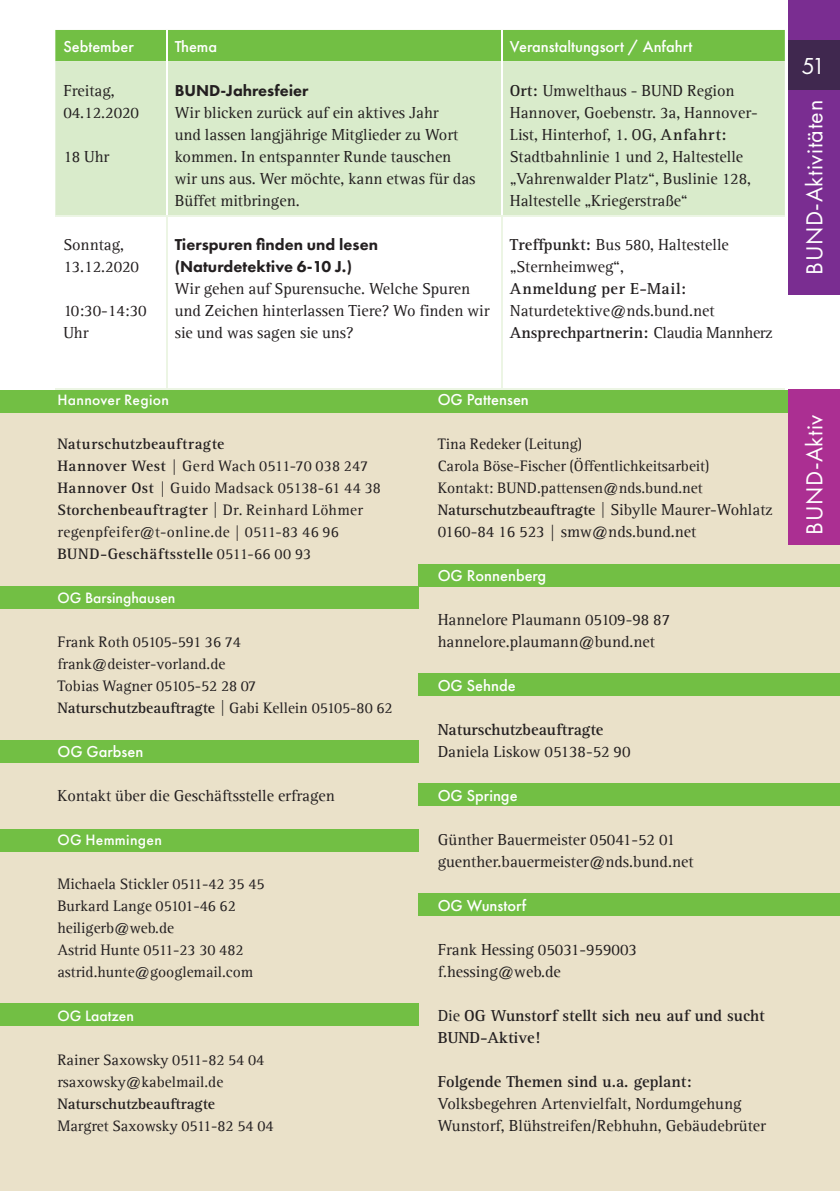
<style>
.page{position:relative;width:840px;height:1191px;background:#fff}
.page>*{position:absolute;margin:0;border:0;box-sizing:border-box;transform-origin:0 0}
.t1{font:24px "Futura PT";letter-spacing:.025em;color:#fff}
.t2{font:16.4px/22px "Agfa Rotis Serif";color:#231f20}
.t3{font:700 16.4px/22px "Agfa Rotis Serif";color:#231f20}
.t4{font:500 16.4px "Futura PT";color:#fff}
.t5{font:800 16.4px/22px "Futura PT";color:#231f20}
.t6{font:700 16.4px "Agfa Rotis Serif";letter-spacing:.03em;color:#231f20}
.t7{font:15.6px/22px "Agfa Rotis Serif";color:#231f20}
.t8{font:500 15.6px "Futura PT";letter-spacing:.02em;color:#fff}
.t9{font:500 15.6px "Futura PT";color:#fff}
.t10{font:700 15.6px "Agfa Rotis Serif";color:#231f20}
.s1{font-weight:700}
.s2{font-size:16.4px}
.s3{font-weight:400}
</style>
<div class="page">
<div style="left:55px;top:30px;width:729px;height:31px;background:#72bf44"></div>
<div style="left:55px;top:61px;width:729px;height:154px;background:#d9ebcb"></div>
<hr style="left:166px;top:30px;width:1px;height:31px;background:#fff">
<hr style="left:501px;top:30px;width:1px;height:31px;background:#fff">
<hr style="left:166px;top:61px;width:1px;height:154px;background:#fff">
<hr style="left:501px;top:61px;width:1px;height:154px;background:#fff">
<hr style="left:55px;top:388px;width:111px;height:2px;background:#ecf5e4">
<hr style="left:166px;top:388px;width:335px;height:2px;background:#ecf5e4">
<hr style="left:501px;top:388px;width:283px;height:2px;background:#ecf5e4">
<hr style="left:55px;top:215px;width:111px;height:2px;background:#ecf5e4">
<hr style="left:166px;top:215px;width:335px;height:2px;background:#ecf5e4">
<hr style="left:166px;top:217px;width:1px;height:171px;background:#ecf5e4">
<hr style="left:501px;top:215px;width:283px;height:2px;background:#ecf5e4">
<hr style="left:501px;top:217px;width:1px;height:171px;background:#ecf5e4">
<div style="left:0;top:393px;width:839px;height:798px;background:#eae1c9"></div>
<div style="left:0;top:740px;width:418px;height:23px;background:#72bf44"></div>
<div style="left:0;top:829px;width:418px;height:23px;background:#72bf44"></div>
<div style="left:0;top:1003px;width:418px;height:22px;background:#72bf44"></div>
<div style="left:418px;top:673px;width:421px;height:22px;background:#72bf44"></div>
<div style="left:418px;top:783px;width:421px;height:22px;background:#72bf44"></div>
<div style="left:418px;top:893px;width:421px;height:22px;background:#72bf44"></div>
<div style="left:418px;top:564px;width:421px;height:22px;background:#72bf44"></div>
<div style="left:0;top:586px;width:418px;height:23px;background:#72bf44"></div>
<div style="left:0;top:390px;width:839px;height:22px;background:#72bf44"></div>
<div style="left:788px;top:0;width:51px;height:294px;background:#7a2d91"></div>
<div style="left:788px;top:40px;width:51px;height:49px;background:#40284f"></div>
<div style="left:788px;top:390px;width:51px;height:154px;background:#ab2f92"></div>
<p class="t4" style="left:63px;top:37px;width:72px">Sebtember</p>
<p class="t4" style="left:174px;top:37px;width:44px">Thema</p>
<p class="t4" style="left:509px;top:37px;width:184px">Veranstaltungsort / Anfahrt</p>
<p class="t2" style="left:63px;top:80px;width:77px">Freitag,<br>04.12.2020</p>
<p class="t2" style="left:63px;top:146px;width:48px">18 Uhr</p>
<p class="t5" style="left:174px;top:80px;width:135px">BUND-Jahresfeier</p>
<p class="t2" style="left:174px;top:102px;width:302px">Wir blicken zurück auf ein aktives Jahr<br>und lassen langjährige Mitglieder zu Wort kommen. In entspannter Runde tauschen wir uns aus. Wer möchte, kann etwas für das Büffet mitbringen.</p>
<p class="t2" style="left:509px;top:80px;width:249px"><span class="s1">Ort:</span> Umwelthaus - BUND Region Hannover, Goebenstr. 3a, Hannover-List, Hinterhof, 1. OG, <span class="s1">Anfahrt:<br></span>Stadtbahnlinie 1 und 2, Haltestelle „Vahrenwalder Platz“, Buslinie 128, Haltestelle „Kriegerstraße“</p>
<p class="t2" style="left:63px;top:234px;width:77px">Sonntag,<br>13.12.2020</p>
<p class="t2" style="left:63px;top:300px;width:85px">10:30-14:30<br>Uhr</p>
<p class="t5" style="left:174px;top:234px;width:205px">Tierspuren finden und lesen (Naturdetektive 6-10 J.)</p>
<p class="t2" style="left:174px;top:278px;width:316px">Wir gehen auf Spurensuche. Welche Spuren und Zeichen hinterlassen Tiere? Wo finden wir sie und was sagen sie uns?</p>
<p class="t2" style="left:509px;top:234px;width:220px"><span class="s1">Treffpunkt:</span> Bus 580, Haltestelle „Sternheimweg“,</p>
<p class="t6" style="left:509px;top:279px;width:177px">Anmeldung per E-Mail:</p>
<p class="t2" style="left:509px;top:300px;width:264px">Naturdetektive@nds.bund.net<br><span class="s1">Ansprechpartnerin:</span> Claudia Mannherz</p>
<p class="t8" style="left:57px;top:390px;width:113px">Hannover Region</p>
<p class="t7" style="left:57px;top:432px;width:325px"><span class="s1">Naturschutzbeauftragte<br>Hannover West</span> | Gerd Wach 0511-70 038 247<br><span class="s1">Hannover Ost</span> | Guido Madsack 05138-61 44 38<br><span class="s1">Storchenbeauftragter |</span> Dr. Reinhard Löhmer regenpfeifer@t-online.de | 0511-83 46 96<br><span class="s1">BUND-Geschäftsstelle</span> 0511-66 00 93</p>
<p class="t9" style="left:57px;top:588px;width:119px">OG Barsinghausen</p>
<p class="t7" style="left:57px;top:630px;width:336px">Frank Roth 05105-591 36 74 frank@deister-vorland.de<br>Tobias Wagner 05105-52 28 07<br><span class="s1">Naturschutzbeauftragte |</span> Gabi Kellein 05105-80 62</p>
<p class="t4" style="left:57px;top:741px;width:87px">OG Garbsen</p>
<p class="t2" style="left:57px;top:784px;width:279px">Kontakt über die Geschäftsstelle erfragen</p>
<p class="t8" style="left:57px;top:830px;width:106px">OG Hemmingen</p>
<p class="t7" style="left:57px;top:872px;width:208px">Michaela Stickler 0511-42 35 45<br>Burkard Lange 05101-46 62 heiligerb@web.de<br>Astrid Hunte 0511-23 30 482 astrid.hunte@googlemail.com</p>
<p class="t9" style="left:57px;top:1006px;width:78px">OG Laatzen</p>
<p class="t7" style="left:57px;top:1048px;width:208px">Rainer Saxowsky 0511-82 54 04 rsaxowsky@kabelmail.de</p>
<p class="t10" style="left:57px;top:1094px;width:159px">Naturschutzbeauftragte</p>
<p class="t7" style="left:57px;top:1114px;width:217px">Margret Saxowsky 0511-82 54 04</p>
<p class="t4" style="left:437px;top:389px;width:93px">OG Pattensen</p>
<p class="t7" style="left:437px;top:432px;width:336px">Tina Redeker (Leitung)<br>Carola Böse-Fischer (Öffentlichkeitsarbeit)<br>Kontakt: BUND.pattensen@nds.bund.net <span class="s1">Naturschutzbeauftragte |</span> <span class="s2">Sibylle Maurer-Wohlatz</span></p>
<p class="t2" style="left:437px;top:520px;width:260px">0160-84 16 523 | smw@nds.bund.net</p>
<p class="t4" style="left:437px;top:565px;width:110px">OG Ronnenberg</p>
<p class="t2" style="left:437px;top:608px;width:234px">Hannelore Plaumann 05109-98 87 hannelore.plaumann@bund.net</p>
<p class="t4" style="left:437px;top:675px;width:79px">OG Sehnde</p>
<p class="t3" style="left:437px;top:718px;width:167px">Naturschutzbeauftragte</p>
<p class="t2" style="left:437px;top:740px;width:194px">Daniela Liskow 05138-52 90</p>
<p class="t4" style="left:437px;top:785px;width:81px">OG Springe</p>
<p class="t2" style="left:437px;top:828px;width:257px">Günther Bauermeister 05041-52 01 guenther.bauermeister@nds.bund.net</p>
<p class="t4" style="left:437px;top:895px;width:90px">OG Wunstorf</p>
<p class="t2" style="left:437px;top:938px;width:201px">Frank Hessing 05031-959003 f.hessing@web.de</p>
<p class="t3" style="left:437px;top:1004px;width:328px"><span class="s3">Die</span> OG Wunstorf stellt sich neu auf und sucht<br>BUND-Aktive!</p>
<p class="t3" style="left:437px;top:1070px;width:255px">Folgende Themen sind u.a. geplant:</p>
<p class="t2" style="left:437px;top:1092px;width:329px">Volksbegehren Artenvielfalt, Nordumgehung<br>Wunstorf, Blühstreifen/Rebhuhn, Gebäudebrüter</p>
<h1 class="t1" style="left:801px;top:52px;width:25px">51</h1>
<h1 class="t1" style="left:799px;top:275px;width:176px;rotate:-90deg">BUND-Aktivitäten</h1>
<h1 class="t1" style="left:799px;top:534px;width:122px;rotate:-90deg">BUND-Aktiv</h1>
</div>
